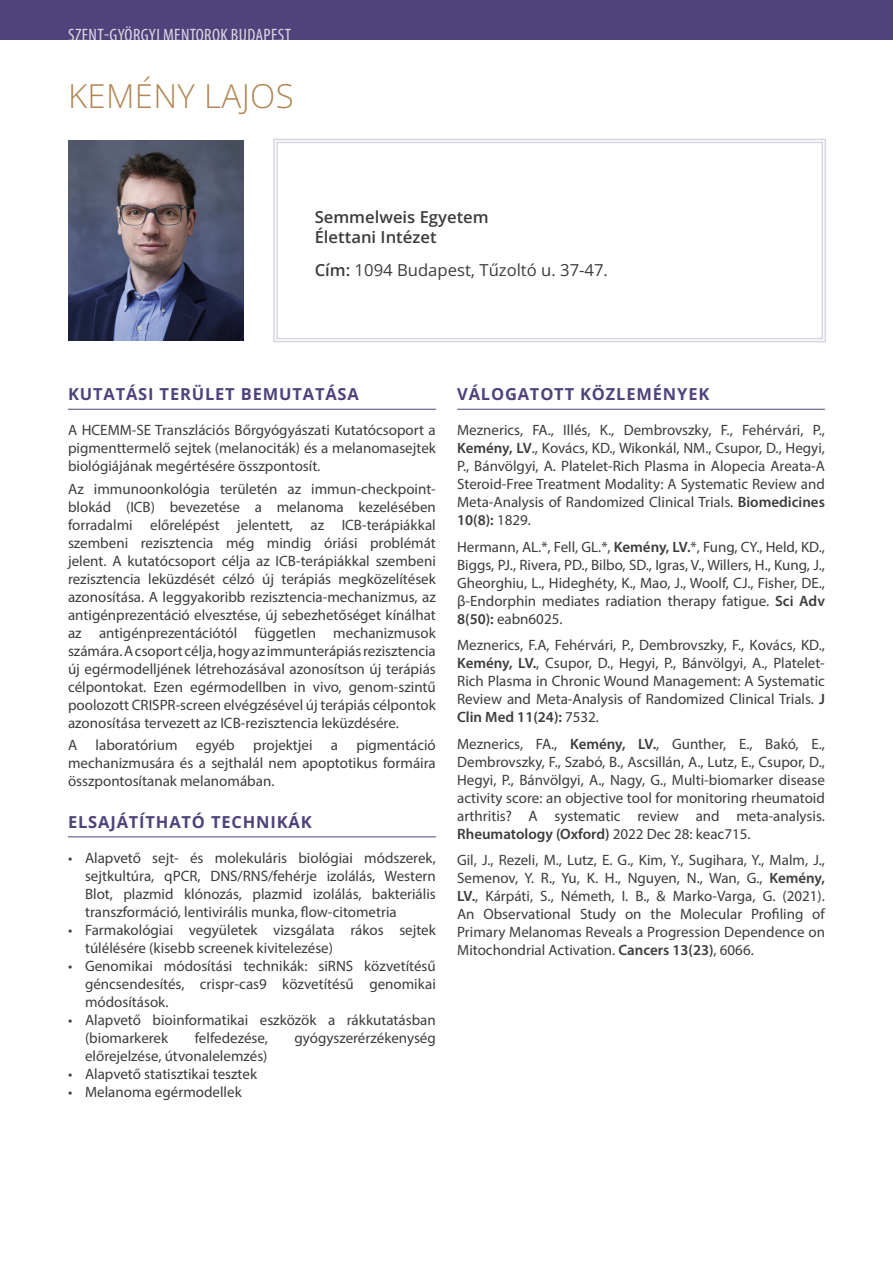
<style>
.page{position:relative;width:893px;height:1263px;background:#fff}
.page>*{position:absolute;margin:0;border:0;box-sizing:border-box;transform-origin:0 0}
.t1{font:33px "Open Sans";letter-spacing:.01em;color:#b28755}
.t2{font:condensed 18px "Myriad Pro";letter-spacing:.02em;color:#fff}
.t3{font:700 16.5px "Open Sans";letter-spacing:.05em;color:#50427b}
.t4{font:600 16.5px/19.8px "Open Sans";color:#3c3c3b}
.t5{font:16.5px "Open Sans";color:#3c3c3b}
.t6{font:15px/18px "Myriad Pro";color:#3c3c3b;text-align:justify}
.s1{font-weight:600}
</style>
<div class="page">
<div style="left:0;top:0;width:893px;height:40px;background:#50427b"></div>
<svg style="left:273px;top:138px;width:553px;height:205px"></svg>
<div style="left:276px;top:142px;width:547px;height:197px;border:1px solid #d8d4e3"></div>
<hr style="left:68px;top:409px;width:368px;height:1px;background:#50427b">
<hr style="left:68px;top:836px;width:368px;height:1px;background:#50427b">
<hr style="left:457px;top:409px;width:368px;height:1px;background:#50427b">
<img style="left:68px;top:141px;width:176px;height:199px">
<p class="t2" style="left:68px;top:24px;width:224px">SZENT-GYÖRGYI MENTOROK BUDAPEST</p>
<h1 class="t1" style="left:68px;top:73px;width:227px">KEMÉNY LAJOS</h1>
<p class="t4" style="left:315px;top:207px;width:176px">Semmelweis Egyetem<br>Élettani Intézet</p>
<p class="t5" style="left:315px;top:258px;width:295px"><span class="s1">Cím:</span> 1094 Budapest, Tűzoltó u. 37-47.</p>
<p class="t3" style="left:68px;top:383px;width:292px">KUTATÁSI TERÜLET BEMUTATÁSA</p>
<p class="t6" style="left:68px;top:421px;width:369px">A HCEMM-SE Transzlációs Bőrgyógyászati Kutatócsoport a pigmenttermelő sejtek (melanociták) és a melanomasejtek biológiájának megértésére összpontosít.</p>
<p class="t6" style="left:68px;top:479px;width:369px">Az immunoonkológia területén az immun-checkpoint&shy;blokád (ICB) bevezetése a melanoma kezelésében forradalmi előrelépést jelentett, az ICB-terápiákkal szembeni rezisztencia még mindig óriási problémát jelent. A kutatócsoport célja az ICB-terápiákkal szembeni rezisztencia leküzdését célzó új terápiás megközelítések azonosítása. A leggyakoribb rezisztencia-mechanizmus, az antigénprezentáció elvesztése, új sebezhetőséget kínálhat az antigénprezentációtól független mechanizmusok számára. A csoport célja, hogy az immunterápiás rezisztencia új egérmodelljének létrehozásával azonosítson új terápiás célpontokat. Ezen egérmodellben in vivo, genom-szintű poolozott CRISPR-screen elvégzésével új terápiás célpontok azonosítása tervezett az ICB-rezisztencia leküzdésére.</p>
<p class="t6" style="left:68px;top:736px;width:369px">A laboratórium egyéb projektjei a pigmentáció mechanizmusára és a sejthalál nem apoptotikus formáira összpontosítanak melanomában.</p>
<p class="t3" style="left:68px;top:811px;width:245px">ELSAJÁTÍTHATÓ TECHNIKÁK</p>
<p class="t6" style="left:85px;top:849px;width:352px;text-indent:-17px">• Alapvető sejt- és molekuláris biológiai módszerek, sejtkultúra, qPCR, DNS/RNS/fehérje izolálás, Western Blot, plazmid klónozás, plazmid izolálás, bakteriális transzformáció, lentivirális munka, flow-citometria</p>
<p class="t6" style="left:85px;top:921px;width:352px;text-indent:-17px">• Farmakológiai vegyületek vizsgálata rákos sejtek túlélésére (kisebb screenek kivitelezése)</p>
<p class="t6" style="left:85px;top:957px;width:352px;text-indent:-17px">• Genomikai módosítási technikák: siRNS közvetítésű géncsendesítés, crispr-cas9 közvetítésű genomikai módosítások.</p>
<p class="t6" style="left:85px;top:1011px;width:352px;text-indent:-17px">• Alapvető bioinformatikai eszközök a rákkutatásban (biomarkerek</p>
<p class="t6" style="left:195px;top:1029px;width:75px">felfedezése,</p>
<p class="t6" style="left:295px;top:1029px;width:143px">gyógyszerérzékenység</p>
<p class="t6" style="left:85px;top:1047px;width:184px">előrejelzése, útvonalelemzés)</p>
<p class="t6" style="left:68px;top:1065px;width:190px">• Alapvető statisztikai tesztek</p>
<p class="t6" style="left:68px;top:1083px;width:175px">• Melanoma egérmodellek</p>
<p class="t3" style="left:457px;top:383px;width:254px">VÁLOGATOTT KÖZLEMÉNYEK</p>
<p class="t6" style="left:457px;top:421px;width:369px">Meznerics, FA., Illés, K., Dembrovszky, F., Fehérvári, P., <span class="s1">Kemény, LV</span>., Kovács, KD., Wikonkál, NM., Csupor, D., Hegyi, P., Bánvölgyi, A. Platelet-Rich Plasma in Alopecia Areata-A Steroid-Free Treatment Modality: A Systematic Review and Meta-Analysis of Randomized Clinical Trials. <span class="s1">Biomedicines 10(8):</span> 1829.</p>
<p class="t6" style="left:457px;top:538px;width:369px">Hermann, AL.*, Fell, GL.*, <span class="s1">Kemény, LV.</span>*, Fung, CY., Held, KD., Biggs, PJ., Rivera, PD., Bilbo, SD., Igras, V., Willers, H., Kung, J., Gheorghiu, L., Hideghéty, K., Mao, J., Woolf, CJ., Fisher, DE., β-Endorphin mediates radiation therapy fatigue. <span class="s1">Sci Adv 8(50):</span> eabn6025.</p>
<p class="t6" style="left:457px;top:636px;width:369px">Meznerics, F.A, Fehérvári, P., Dembrovszky, F., Kovács, KD., <span class="s1">Kemény, LV.</span>, Csupor, D., Hegyi, P., Bánvölgyi, A., Platelet-Rich Plasma in Chronic Wound Management: A Systematic Review and Meta-Analysis of Randomized Clinical Trials. <span class="s1">J Clin Med 11(24):</span> 7532.</p>
<p class="t6" style="left:457px;top:735px;width:369px">Meznerics, FA., <span class="s1">Kemény, LV.</span>, Gunther, E., Bakó, E., Dembrovszky, F., Szabó, B., Ascsillán, A., Lutz, E., Csupor, D., Hegyi, P., Bánvölgyi, A., Nagy, G., Multi-biomarker disease activity score: an objective tool for monitoring rheumatoid arthritis? A systematic review and meta-analysis.<br><span class="s1">Rheumatology (Oxford)</span> 2022 Dec 28: keac715.</p>
<p class="t6" style="left:457px;top:851px;width:369px">Gil, J., Rezeli, M., Lutz, E. G., Kim, Y., Sugihara, Y., Malm, J., Semenov, Y. R., Yu, K. H., Nguyen, N., Wan, G., <span class="s1">Kemény, LV.</span>, Kárpáti, S., Németh, I. B., &amp; Marko-Varga, G. (2021).<br>An Observational Study on the Molecular Profiling of Primary Melanomas Reveals a Progression Dependence on Mitochondrial Activation. <span class="s1">Cancers 13(23)</span>, 6066.</p>
</div>
